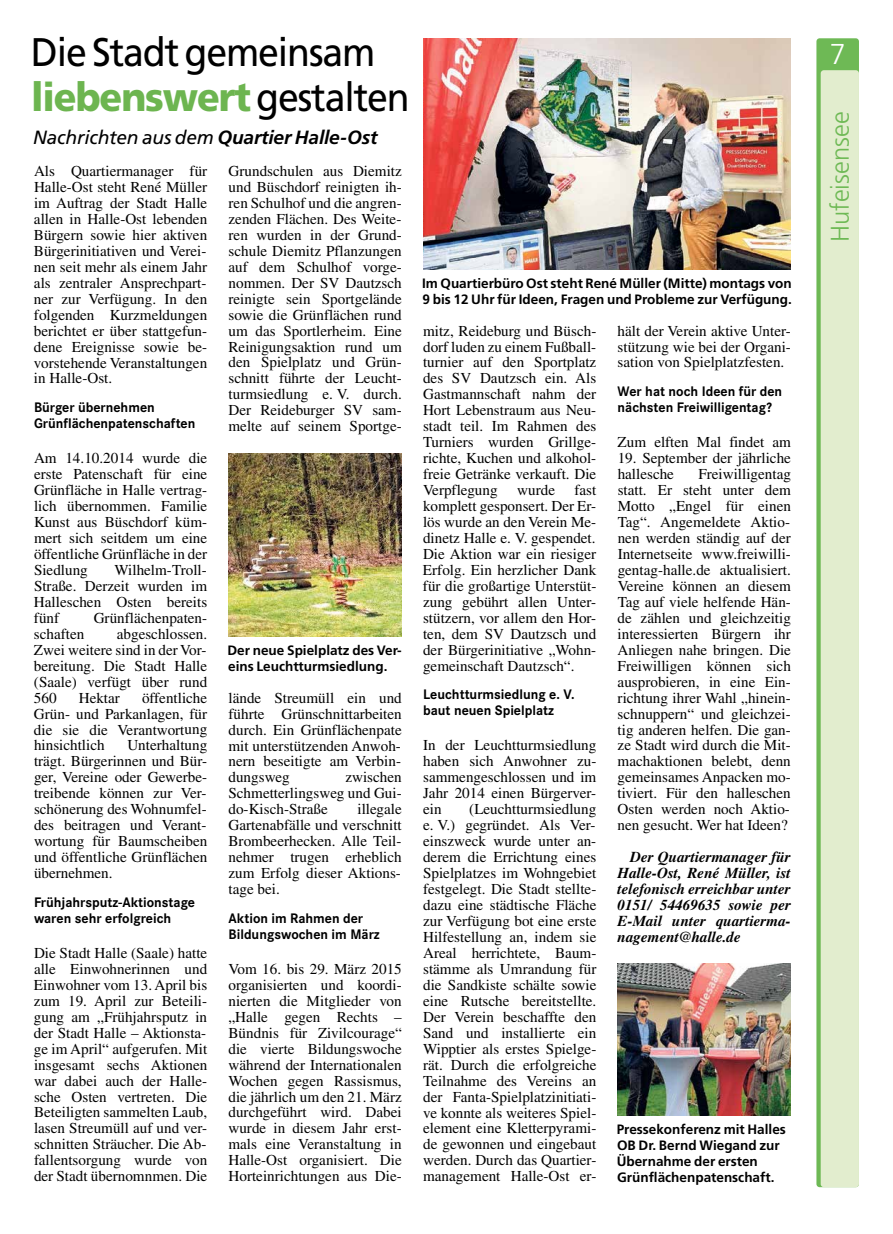
<style>
.page{position:relative;width:893px;height:1234px;background:#fff}
.page>*{position:absolute;margin:0;border:0;box-sizing:border-box;transform-origin:0 0}
.t1{font:39.9px/44.7px "Frutiger";letter-spacing:-.03em;color:#000;scale:.94 1}
.t2{font:300 28.65px "Frutiger";color:#fff}
.t3{font:300 25.5px "Frutiger";color:#6eb955}
.t4{font:italic 19.2px "Frutiger";letter-spacing:-.01em;color:#000}
.t5{font:15.15px/15.9px "Times";color:#000;text-align:justify}
.t6{font:italic 700 15.15px/15.9px "Times";color:#000;text-align:justify}
.t7{font:700 14.4px/15.9px "Corporate S";color:#000}
.t8{font:700 13.5px/15.9px "Frutiger";color:#000}
.s1{font-weight:900;color:#6db550}
.s2{font-weight:700}
</style>
<div class="page">
<svg style="left:816px;top:38px;width:43px;height:1148px;fill:#6eb955"></svg>
<div style="left:821px;top:70px;width:38px;height:1116px;background:#e2edce;border-radius:3px"></div>
<img style="left:423px;top:38px;width:368px;height:231px">
<img style="left:229px;top:453px;width:173px;height:183px">
<img style="left:618px;top:963px;width:173px;height:152px">
<h1 class="t1" style="left:31px;top:30px;width:404px">Die Stadt gemeinsam <span class="s1">liebenswert</span> gestalten</h1>
<p class="t4" style="left:33px;top:126px;width:346px">Nachrichten aus dem <span class="s2">Quartier Halle-Ost</span></p>
<p class="t5" style="left:34px;top:163px;width:175px">Als Quartiermanager für Halle-Ost steht René Müller im Auftrag der Stadt Halle allen in Halle-Ost lebenden Bürgern sowie hier aktiven Bürgerinitiativen und Verei&shy;nen seit mehr als einem Jahr als zentraler Ansprechpart&shy;ner zur Verfügung. In den folgenden Kurzmeldungen berichtet er über stattgefun&shy;dene Ereignisse sowie be&shy;vorstehende Veranstaltungen in Halle-Ost.</p>
<p class="t7" style="left:34px;top:399px;width:163px">Bürger übernehmen<br>Grünflächenpatenschaften</p>
<p class="t5" style="left:34px;top:450px;width:175px">Am 14.10.2014 wurde die erste Patenschaft für eine Grünfläche in Halle vertrag&shy;lich übernommen. Familie Kunst aus Büschdorf küm&shy;mert sich seitdem um eine öffentliche Grünfläche in der Siedlung</p>
<p class="t5" style="left:229px;top:163px;width:175px">Grundschulen aus Diemitz und Büschdorf reinigten ih&shy;ren Schulhof und die angren&shy;zenden Flächen. Des Weite&shy;ren wurden in der Grund&shy;schule Diemitz Pflanzungen auf dem Schulhof vorge&shy;nommen. Der SV Dautzsch reinigte sein Sportgelände sowie die Grünflächen rund um das Sportlerheim. Eine Reinigungsaktion rund um den Spielplatz und Grün&shy;schnitt führte der Leucht&shy;turmsiedlung e. V. durch.<br>Der Reideburger SV sam&shy;melte auf seinem Sportge-</p>
<p class="t5" style="left:34px;top:561px;width:175px;text-indent:81px">Wilhelm-Troll-Straße. Derzeit wurden im Halleschen Osten bereits fünf</p>
<p class="t5" style="left:94px;top:609px;width:115px">Grünflächenpaten-</p>
<p class="t5" style="left:34px;top:625px;width:175px;text-indent:83px">abgeschlossen.<br>Zwei weitere sind in der Vor&shy;bereitung. Die Stadt Halle (Saale) verfügt über rund 560</p>
<p class="t5" style="left:34px;top:625px;width:52px">schaften</p>
<p class="t5" style="left:34px;top:689px;width:175px;text-indent:108px">öffentliche Grün- und Parkanlagen, für die sie die Verantwortung hinsichtlich</p>
<p class="t5" style="left:79px;top:689px;width:43px">Hektar</p>
<p class="t5" style="left:34px;top:737px;width:175px;text-indent:93px">Unterhaltung trägt. Bürgerinnen und Bür&shy;ger, Vereine oder Gewerbe&shy;treibende können zur Ver&shy;schönerung des Wohnumfel&shy;des beitragen und Verant&shy;wortung für Baumscheiben und öffentliche Grünflächen übernehmen.</p>
<p class="t7" style="left:34px;top:894px;width:163px">Frühjahrsputz-Aktionstage waren sehr erfolgreich</p>
<p class="t5" style="left:34px;top:944px;width:175px">Die Stadt Halle (Saale) hatte alle Einwohnerinnen und Einwohner vom 13. April bis zum 19. April zur Beteili&shy;gung am „Frühjahrsputz in der Stadt Halle – Aktionsta&shy;ge im April“ aufgerufen. Mit insgesamt sechs Aktionen war dabei auch der Halle&shy;sche Osten vertreten. Die Beteiligten sammelten Laub, lasen Streumüll auf und ver&shy;schnitten Sträucher. Die Ab&shy;fallentsorgung wurde von der Stadt übernomnmen. Die</p>
<p class="t8" style="left:227px;top:642px;width:176px">Der neue Spielplatz des Ver&shy;eins Leuchtturmsiedlung.</p>
<p class="t5" style="left:228px;top:689px;width:175px">lände Streumüll ein und führte Grünschnittarbeiten durch. Ein Grünflächenpate mit unterstützenden Anwoh&shy;nern beseitigte am Verbin&shy;dungsweg</p>
<p class="t5" style="left:228px;top:769px;width:175px;text-indent:117px">zwischen Schmetterlingsweg und Gui&shy;do-Kisch-Straße</p>
<p class="t5" style="left:228px;top:801px;width:175px;text-indent:129px">illegale Gartenabfälle und verschnitt Brombeerhecken. Alle Teil&shy;nehmer trugen erheblich zum Erfolg dieser Aktions&shy;tage bei.</p>
<p class="t7" style="left:229px;top:910px;width:153px">Aktion im Rahmen der<br>Bildungswochen im März</p>
<p class="t5" style="left:228px;top:960px;width:175px">Vom 16. bis 29. März 2015 organisierten und koordi&shy;nierten die Mitglieder von „Halle gegen Rechts – Bündnis für Zivilcourage“ die vierte Bildungswoche während der Internationalen Wochen gegen Rassismus, die jährlich um den 21. März durchgeführt wird. Dabei wurde in diesem Jahr erst&shy;mals eine Veranstaltung in Halle-Ost organisiert. Die Horteinrichtungen aus Die-</p>
<p class="t8" style="left:422px;top:275px;width:371px">Im Quartierbüro Ost steht René Müller (Mitte) montags von<br>9 bis 12 Uhr für Ideen, Fragen und Probleme zur Verfügung.</p>
<p class="t5" style="left:423px;top:322px;width:175px">mitz, Reideburg und Büsch&shy;dorf luden zu einem Fußball&shy;turnier auf den Sportplatz des SV Dautzsch ein. Als Gastmannschaft nahm der Hort Lebenstraum aus Neu&shy;stadt teil. Im Rahmen des Turniers wurden Grillge&shy;richte, Kuchen und alkohol&shy;freie Getränke verkauft. Die Verpflegung</p>
<p class="t5" style="left:423px;top:482px;width:175px;text-indent:152px">fast komplett gesponsert. Der Er&shy;lös wurde an den Verein Me&shy;dinetz Halle e. V. gespendet.<br>Die Aktion war ein riesiger Erfolg. Ein herzlicher Dank für die großartige Unterstüt&shy;zung gebührt allen Unter&shy;stützern, vor allem den Hor&shy;ten, dem SV Dautzsch und der Bürgerinitiative „Wohn&shy;gemeinschaft Dautzsch“.</p>
<p class="t7" style="left:423px;top:686px;width:153px">Leuchtturmsiedlung e. V. baut neuen Spielplatz</p>
<p class="t5" style="left:423px;top:737px;width:175px">In der Leuchtturmsiedlung haben sich Anwohner zu&shy;sammengeschlossen und im Jahr 2014 einen Bürgerver&shy;ein</p>
<p class="t5" style="left:517px;top:482px;width:39px">wurde</p>
<p class="t5" style="left:423px;top:801px;width:175px;text-indent:46px">(Leuchtturmsiedlung e. V.) gegründet. Als Ver&shy;einszweck wurde unter an&shy;derem die Errichtung eines Spielplatzes im Wohngebiet festgelegt. Die Stadt stellte&shy;dazu eine städtische Fläche zur Verfügung bot eine erste Hilfestellung an, indem sie Areal herrichtete, Baum&shy;stämme als Umrandung für die Sandkiste schälte sowie eine Rutsche bereitstellte.<br>Der Verein beschaffte den Sand und installierte ein Wipptier als erstes Spielge&shy;rät. Durch die erfolgreiche Teilnahme des Vereins an der Fanta-Spielplatzinitiati&shy;ve konnte als weiteres Spiel&shy;element eine Kletterpyrami&shy;de gewonnen und eingebaut werden. Durch das Quartier&shy;management Halle-Ost er-</p>
<p class="t5" style="left:618px;top:322px;width:175px">hält der Verein aktive Unter&shy;stützung wie bei der Organi&shy;sation von Spielplatzfesten.</p>
<p class="t7" style="left:618px;top:383px;width:166px">Wer hat noch Ideen für den nächsten Freiwilligentag?</p>
<p class="t5" style="left:618px;top:434px;width:175px">Zum elften Mal findet am</p>
<p class="t5" style="left:618px;top:450px;width:175px">19. September der jährliche hallesche</p>
<p class="t5" style="left:618px;top:466px;width:175px;text-indent:81px">Freiwilligentag statt. Er steht unter dem Motto „Engel für einen Tag“. Angemeldete Aktio&shy;nen werden ständig auf der Internetseite www.freiwilli&shy;gentag-halle.de aktualisiert.<br>Vereine können an diesem Tag auf viele helfende Hän&shy;de zählen und gleichzeitig interessierten Bürgern ihr Anliegen nahe bringen. Die Freiwilligen können sich ausprobieren, in eine Ein&shy;richtung ihrer Wahl „hinein&shy;schnuppern“ und gleichzei&shy;tig anderen helfen. Die gan&shy;ze Stadt wird durch die Mit&shy;machaktionen belebt, denn gemeinsames Anpacken mo&shy;tiviert. Für den halleschen Osten werden noch Aktio&shy;nen gesucht. Wer hat Ideen?</p>
<p class="t6" style="left:617px;top:848px;width:175px;text-indent:13px">Der Quartiermanager für Halle-Ost, René Müller, ist telefonisch erreichbar unter 0151/ 54469635 sowie per E-Mail unter quartierma&shy;nagement@halle.de</p>
<p class="t8" style="left:617px;top:1120px;width:171px">Pressekonferenz mit Halles<br>OB Dr. Bernd Wiegand zur<br>Übernahme der ersten<br>Grünflächenpatenschaft.</p>
<h2 class="t2" style="left:830px;top:38px;width:17px">7</h2>
<h3 class="t3" style="left:825px;top:242px;width:132px;rotate:-90deg">Hufeisensee</h3>
</div>
